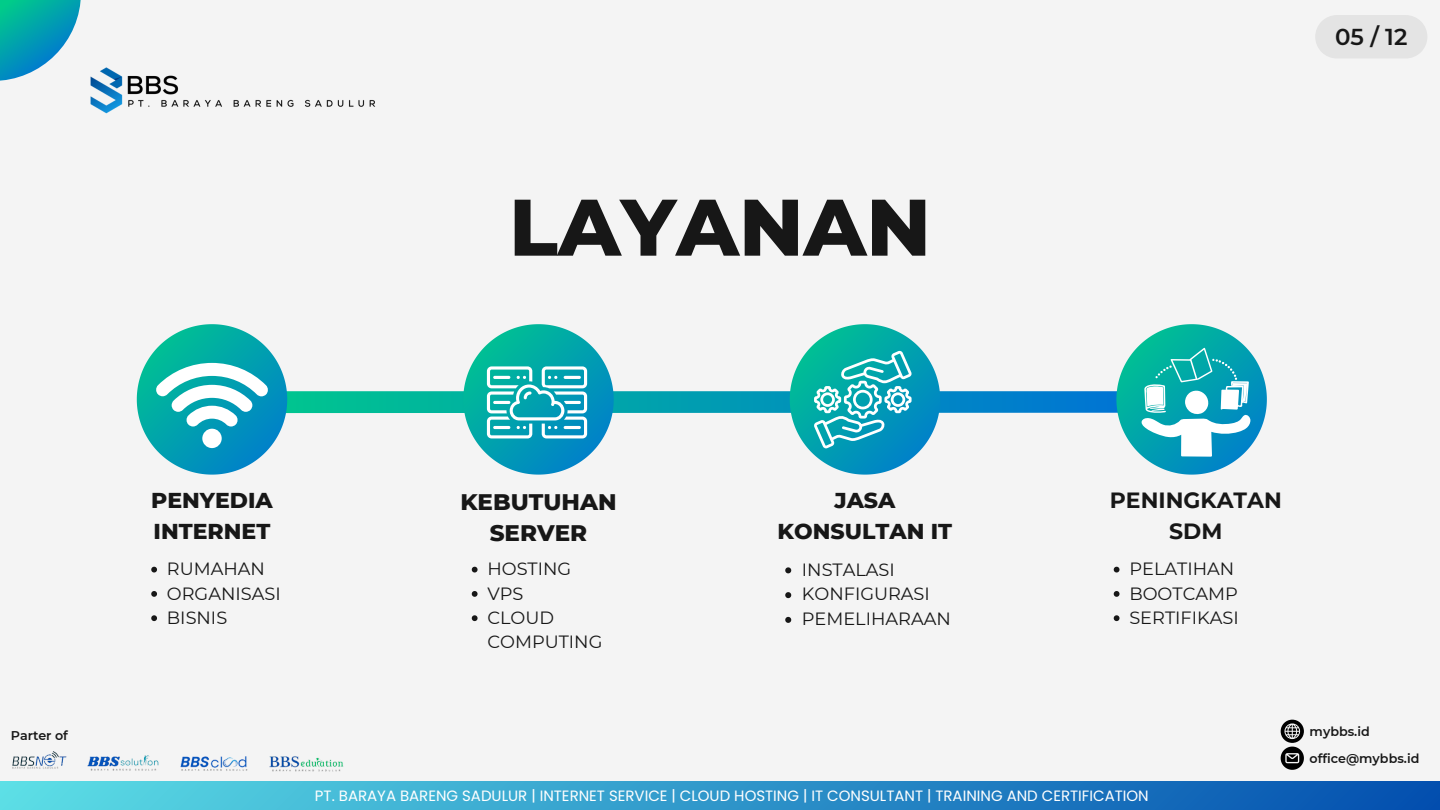
<style>
.page{position:relative;width:1440px;height:810px;background:#f4f4f4}
.page>*{position:absolute;margin:0;border:0;box-sizing:border-box;transform-origin:0 0}
.t1{font:800 80px "Montserrat";color:#171717}
.t2{font:800 23px/31.5px "Montserrat";color:#171717;text-align:center}
.t3{font:600 23px "Montserrat";color:#171717}
.t4{font:800 22px/30.8px "Montserrat";color:#171717}
.t5{font:700 22px/30.8px "Montserrat";color:#171717;text-align:center}
.t6{font:17.7px/24.3px "Montserrat";color:#171717}
.t7{font:15px "Poppins";color:#fff}
.t8{font:600 12.7px "Montserrat";color:#171717}
</style>
<div class="page">
<img style="left:90px;top:67px;width:286px;height:47px">
<img style="left:87px;top:755px;width:257px;height:17px">
<div style="left:0;top:781px;width:1440px;height:29px;background:linear-gradient(to right,#5cdfe6,#034eaf)"></div>
<svg style="left:1281px;top:720px;width:23px;height:50px"></svg>
<img style="left:12px;top:751px;width:55px;height:18px">
<svg style="left:0;top:0;width:81px;height:81px"></svg>
<svg style="left:1315px;top:15px;width:112px;height:43px"></svg>
<svg style="left:137px;top:324px;width:1130px;height:151px"></svg>
<svg style="left:151px;top:567px;width:6px;height:6px"></svg>
<svg style="left:151px;top:591px;width:6px;height:6px"></svg>
<svg style="left:151px;top:615px;width:6px;height:6px"></svg>
<svg style="left:472px;top:567px;width:6px;height:6px"></svg>
<svg style="left:472px;top:591px;width:6px;height:6px"></svg>
<svg style="left:472px;top:615px;width:6px;height:6px"></svg>
<svg style="left:785px;top:567px;width:6px;height:6px"></svg>
<svg style="left:785px;top:592px;width:6px;height:6px"></svg>
<svg style="left:785px;top:617px;width:6px;height:6px"></svg>
<svg style="left:1114px;top:567px;width:6px;height:6px"></svg>
<svg style="left:1114px;top:591px;width:6px;height:6px"></svg>
<svg style="left:1114px;top:615px;width:6px;height:6px"></svg>
<p class="t1" style="left:509px;top:178px;width:423px">LAYANAN</p>
<p class="t3" style="left:1335px;top:23px;width:74px">05 / 12</p>
<p class="t8" style="left:11px;top:727px;width:59px">Parter of</p>
<p class="t4" style="left:151px;top:485px;width:123px">PENYEDIA<br>INTERNET</p>
<p class="t2" style="left:460px;top:486px;width:158px">KEBUTUHAN<br>SERVER</p>
<p class="t4" style="left:778px;top:485px;width:176px;text-align:center">JASA<br>KONSULTAN IT</p>
<p class="t5" style="left:1110px;top:485px;width:173px">PENINGKATAN<br>SDM</p>
<p class="t6" style="left:167px;top:557px;width:100px">RUMAHAN</p>
<p class="t6" style="left:167px;top:581px;width:115px">ORGANISASI</p>
<p class="t6" style="left:167px;top:605px;width:62px">BISNIS</p>
<p class="t6" style="left:487px;top:557px;width:85px">HOSTING</p>
<h2 class="t6" style="left:487px;top:581px;width:38px">VPS</h2>
<h2 class="t6" style="left:487px;top:605px;width:116px">CLOUD<br>COMPUTING</h2>
<h2 class="t6" style="left:802px;top:557px;width:94px">INSTALASI</h2>
<h2 class="t6" style="left:802px;top:582px;width:130px">KONFIGURASI</h2>
<p class="t6" style="left:802px;top:607px;width:150px">PEMELIHARAAN</p>
<p class="t6" style="left:1129px;top:557px;width:106px">PELATIHAN</p>
<p class="t6" style="left:1129px;top:581px;width:110px">BOOTCAMP</p>
<p class="t6" style="left:1129px;top:605px;width:111px">SERTIFIKASI</p>
<p class="t7" style="left:315px;top:785px;width:835px">PT. BARAYA BARENG SADULUR | INTERNET SERVICE | CLOUD HOSTING | IT CONSULTANT | TRAINING AND CERTIFICATION</p>
<p class="t8" style="left:1310px;top:724px;width:62px">mybbs.id</p>
<p class="t8" style="left:1310px;top:750px;width:111px">office@mybbs.id</p>
</div>
